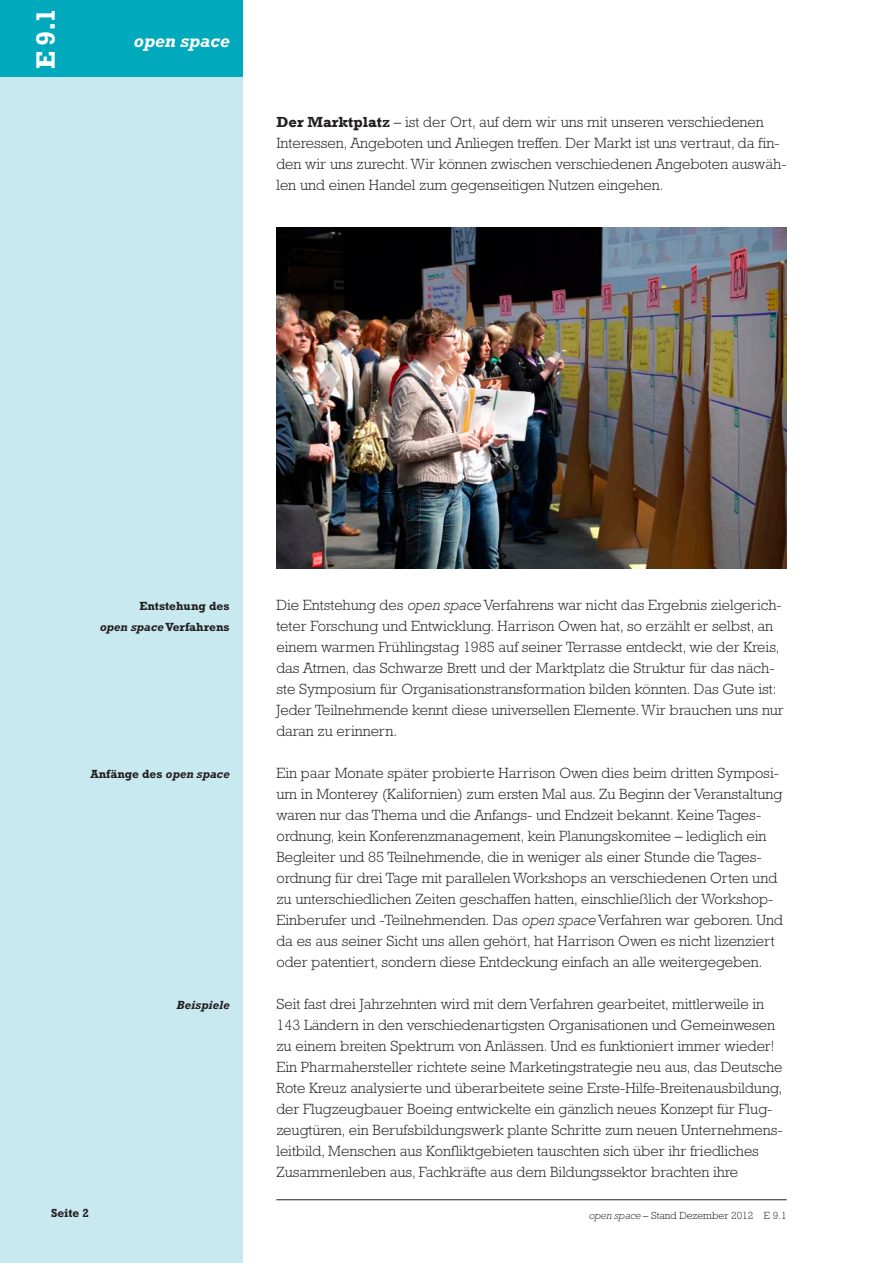
<style>
.page{position:relative;width:893px;height:1263px;background:#fff}
.page>*{position:absolute;margin:0;border:0;box-sizing:border-box;transform-origin:0 0}
.t1{font:700 27px "Rockwell";color:#fff}
.t2{font:italic 700 18px "Rockwell";color:#fff}
.t3{font:300 15px/21px "Rockwell";color:#231f20}
.t4{font:700 12px/21px "Rockwell";color:#231f20;text-align:right}
.t5{font:italic 700 12px "Rockwell";color:#231f20}
.t6{font:300 10.5px "Rockwell";color:#231f20}
.s1{font-weight:700}
.s2{font-style:italic}
</style>
<div class="page">
<div style="left:0;top:77px;width:242px;height:1186px;background:#c8e9ef"></div>
<div style="left:0;top:0;width:242px;height:77px;background:#00aabc"></div>
<hr style="left:276px;top:1199px;width:511px;height:1px;background:#231f20">
<img style="left:276px;top:227px;width:511px;height:342px">
<h1 class="t1" style="left:30px;top:69px;width:62px;rotate:-90deg">E 9.1</h1>
<p class="t2" style="left:134px;top:31px;width:97px">open space</p>
<p class="t3" style="left:276px;top:112px;width:512px"><span class="s1">Der Marktplatz</span> – ist der Ort, auf dem wir uns mit unseren verschiedenen Interessen, Angeboten und Anliegen treffen. Der Markt ist uns vertraut, da fin&shy;den wir uns zurecht. Wir können zwischen verschiedenen Angeboten auswäh&shy;len und einen Handel zum gegenseitigen Nutzen eingehen.</p>
<p class="t4" style="left:100px;top:596px;width:131px">Entstehung des<br><span class="s2">open space</span> Verfahrens</p>
<p class="t4" style="left:90px;top:764px;width:141px">Anfänge des <span class="s2">open space</span></p>
<p class="t4" style="left:51px;top:1202px;width:40px">Seite 2</p>
<p class="t5" style="left:177px;top:998px;width:54px">Beispiele</p>
<p class="t3" style="left:276px;top:595px;width:509px">Die Entstehung des <span class="s2">open space</span> Verfahrens war nicht das Ergebnis zielgerich&shy;teter Forschung und Entwicklung. Harrison Owen hat, so erzählt er selbst, an einem warmen Frühlingstag 1985 auf seiner Terrasse entdeckt, wie der Kreis, das Atmen, das Schwarze Brett und der Marktplatz die Struktur für das näch&shy;ste Symposium für Organisationstransformation bilden könnten. Das Gute ist:<br>Jeder Teilnehmende kennt diese universellen Elemente. Wir brauchen uns nur daran zu erinnern.</p>
<p class="t3" style="left:276px;top:763px;width:508px">Ein paar Monate später probierte Harrison Owen dies beim dritten Symposi&shy;um in Monterey (Kalifornien) zum ersten Mal aus. Zu Beginn der Veranstaltung waren nur das Thema und die Anfangs- und Endzeit bekannt. Keine Tages&shy;ordnung, kein Konferenzmanagement, kein Planungskomitee – lediglich ein Begleiter und 85 Teilnehmende, die in weniger als einer Stunde die Tages&shy;ordnung für drei Tage mit parallelen Workshops an verschiedenen Orten und zu unterschiedlichen Zeiten geschaffen hatten, einschließlich der Workshop-Einberufer und -Teilnehmenden. Das <span class="s2">open space</span> Verfahren war geboren. Und da es aus seiner Sicht uns allen gehört, hat Harrison Owen es nicht lizenziert oder patentiert, sondern diese Entdeckung einfach an alle weitergegeben.</p>
<p class="t3" style="left:276px;top:994px;width:508px">Seit fast drei Jahrzehnten wird mit dem Verfahren gearbeitet, mittlerweile in 143 Ländern in den verschiedenartigsten Organisationen und Gemeinwesen zu einem breiten Spektrum von Anlässen. Und es funktioniert immer wieder!<br>Ein Pharmahersteller richtete seine Marketingstrategie neu aus, das Deutsche Rote Kreuz analysierte und überarbeitete seine Erste-Hilfe-Breitenausbildung, der Flugzeugbauer Boeing entwickelte ein gänzlich neues Konzept für Flug&shy;zeugtüren, ein Berufsbildungswerk plante Schritte zum neuen Unternehmens&shy;leitbild, Menschen aus Konfliktgebieten tauschten sich über ihr friedliches Zusammenleben aus, Fachkräfte aus dem Bildungssektor brachten ihre</p>
<p class="t6" style="left:589px;top:1210px;width:199px"><span class="s2">open space</span> – Stand Dezember 2012 E 9.1</p>
</div>
